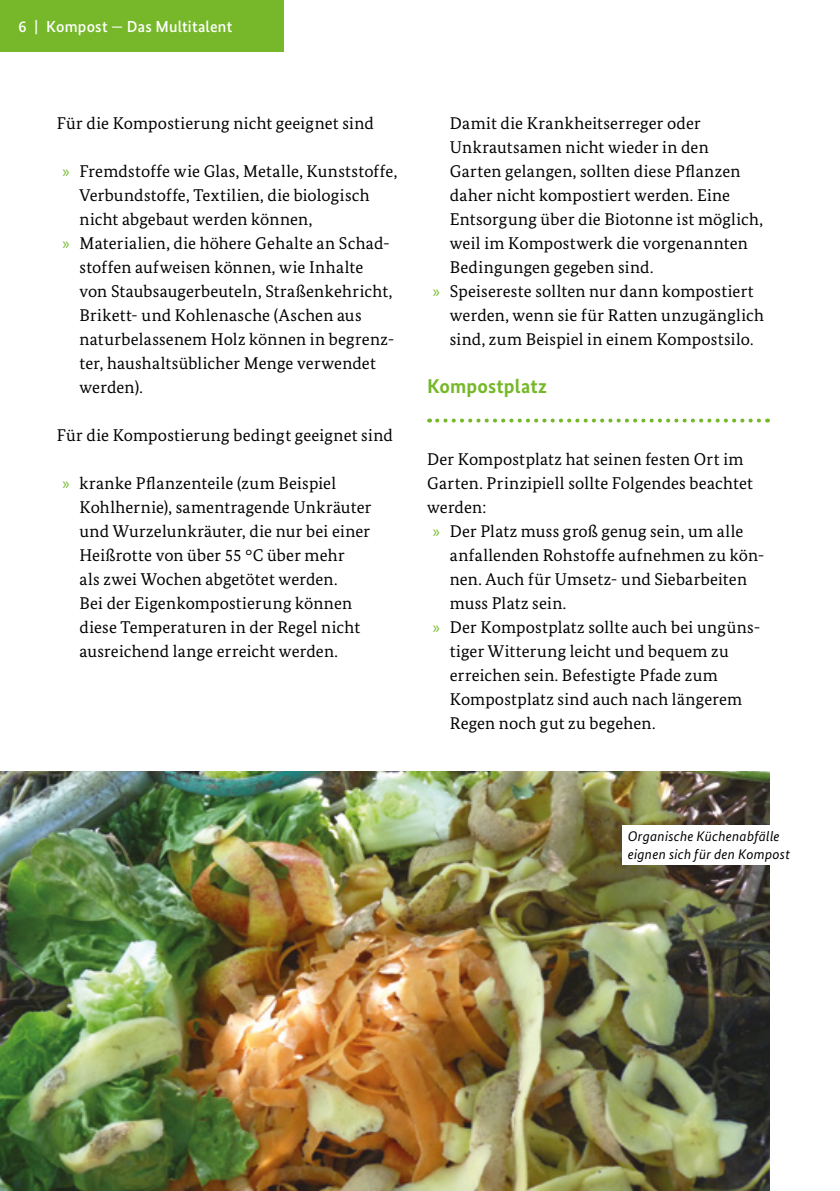
<style>
.page{position:relative;width:840px;height:1191px;background:#fff}
.page>*{position:absolute;margin:0;border:0;box-sizing:border-box;transform-origin:0 0}
._01_subheadline_hgrü{font:700 20px "Bundes Sans";letter-spacing:.01em;color:#76b82a}
.Aufzaehl_NEU{font:17px/24px "Bundes Serif";letter-spacing:.01em;color:#000}
._01_fließtext{font:17px/24px "Bundes Serif";letter-spacing:.01em;color:#000}
.t1{font:500 16px "Bundes Sans";letter-spacing:.015em;color:#fff}
.Bildbeschriftung{font:italic 14px/18px "Bundes Sans";letter-spacing:.02em;color:#000}
.s1{font-weight:400}
.s2{font-family:"Myriad Pro";color:#76b82a}
</style>
<div class="page">
<div style="left:0;top:0;width:283px;height:52px;background:#76b82a"></div>
<svg style="left:437px;top:418px;width:330px;height:4px"></svg>
<img style="left:0;top:771px;width:768px;height:420px">
<div style="left:621px;top:825px;width:183px;height:39px;background:#fff"></div>
<p class="t1" style="left:19px;top:17px;width:215px">6 | Kompost <span class="s1">—</span> Das Multitalent</p>
<p class="_01_fließtext" style="left:57px;top:111px;width:318px">Für die Kompostierung nicht geeignet sind</p>
<p class="Aufzaehl_NEU" style="left:79px;top:159px;width:319px;text-indent:-17px"><span class="s2">»</span> Fremdstoffe wie Glas, Metalle, Kunststoffe,<br>Verbundstoffe, Textilien, die biologisch nicht abgebaut werden können,</p>
<p class="Aufzaehl_NEU" style="left:79px;top:231px;width:316px;text-indent:-17px"><span class="s2">»</span> Materialien, die höhere Gehalte an Schad&shy;stoffen aufweisen können, wie Inhalte von Staubsaugerbeuteln, Straßenkehricht, Brikett- und Kohlenasche (Aschen aus naturbelassenem Holz können in begrenz&shy;ter, haushaltsüblicher Menge verwendet werden).</p>
<p class="_01_fließtext" style="left:57px;top:423px;width:337px">Für die Kompostierung bedingt geeignet sind</p>
<p class="Aufzaehl_NEU" style="left:79px;top:471px;width:293px;text-indent:-17px"><span class="s2">»</span> kranke Pflanzenteile (zum Beispiel Kohlhernie), samentragende Unkräuter und Wurzelunkräuter, die nur bei einer Heißrotte von über 55 °C über mehr<br>als zwei Wochen abgetötet werden.<br>Bei der Eigenkompostierung können diese Temperaturen in der Regel nicht ausreichend lange erreicht werden.</p>
<p class="Aufzaehl_NEU" style="left:449px;top:111px;width:314px">Damit die Krankheitserreger oder Unkrautsamen nicht wieder in den Garten gelangen, sollten diese Pflanzen daher nicht kompostiert werden. Eine Entsorgung über die Biotonne ist möglich, weil im Kompostwerk die vorgenannten Bedingungen gegeben sind.</p>
<p class="Aufzaehl_NEU" style="left:449px;top:279px;width:315px;text-indent:-17px"><span class="s2">»</span> Speisereste sollten nur dann kompostiert werden, wenn sie für Ratten unzugänglich sind, zum Beispiel in einem Kompostsilo.</p>
<p class="_01_subheadline_hgrü" style="left:427px;top:374px;width:121px">Kompostplatz</p>
<p class="_01_fließtext" style="left:427px;top:447px;width:327px">Der Kompostplatz hat seinen festen Ort im<br>Garten. Prinzipiell sollte Folgendes beachtet werden:</p>
<p class="Aufzaehl_NEU" style="left:449px;top:519px;width:316px;text-indent:-17px"><span class="s2">»</span> Der Platz muss groß genug sein, um alle anfallenden Rohstoffe aufnehmen zu kön&shy;nen. Auch für Umsetz- und Siebarbeiten muss Platz sein.</p>
<p class="Aufzaehl_NEU" style="left:449px;top:615px;width:312px;text-indent:-17px"><span class="s2">»</span> Der Kompostplatz sollte auch bei ungüns&shy;tiger Witterung leicht und bequem zu erreichen sein. Befestigte Pfade zum Kompostplatz sind auch nach längerem Regen noch gut zu begehen.</p>
<p class="Bildbeschriftung" style="left:627px;top:826px;width:164px">Organische Küchenabfälle eignen sich für den Kompost</p>
</div>
